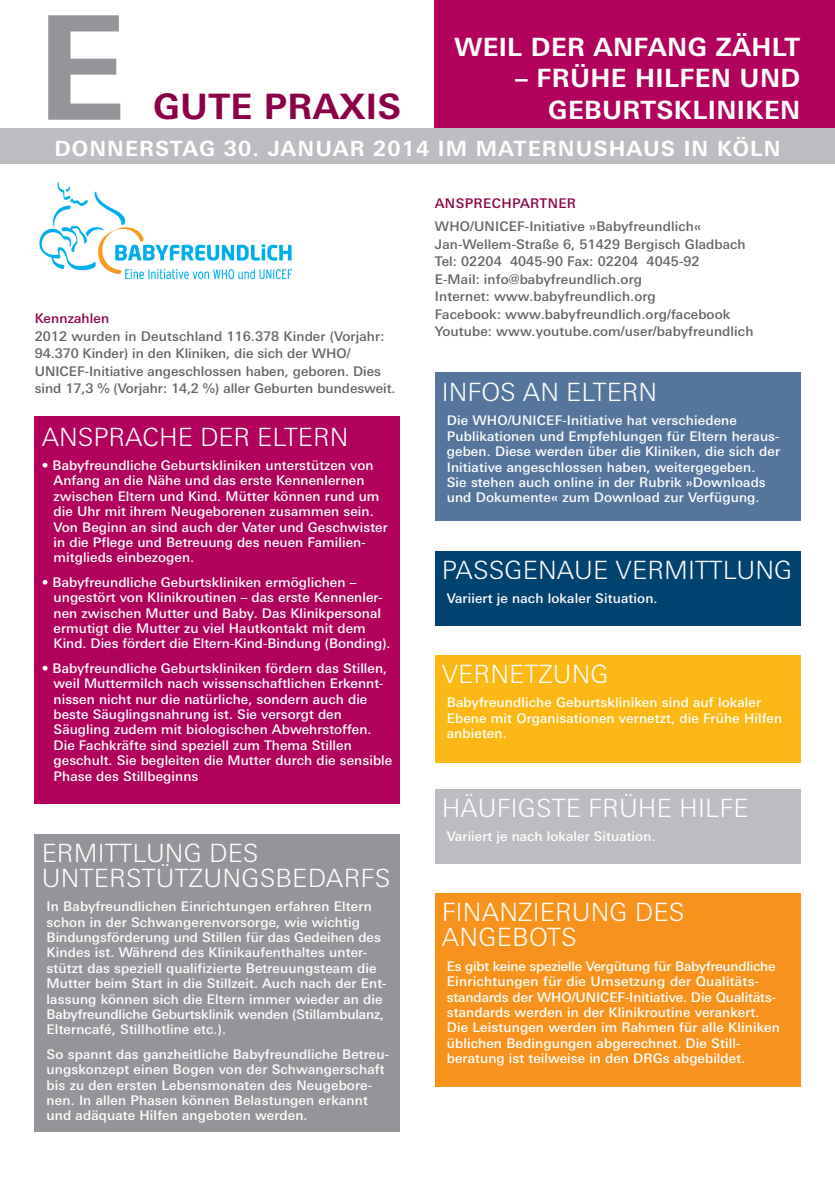
<style>
.page{position:relative;width:835px;height:1180px;background:#fff}
.page>*{position:absolute;margin:0;border:0;box-sizing:border-box;transform-origin:0 0}
.t1{font:700 144.41px "Linotype Univers Basic";color:#939598}
.t2{font:700 35px "Linotype Univers Basic";letter-spacing:.01em;color:#8b0046}
.ÜBEERSCHRIFT_im_Kast{font:300 25.2px/25.2px "Linotype Univers Basic";letter-spacing:.005em;color:#fff}
.Head_1{font:700 25.2px "Linotype Univers Basic";letter-spacing:.015em;color:#fff}
.t3{font:700 21px "Linotype Univers Basic";letter-spacing:.05em;color:#fff}
.EINZUG_PLAKATE{font:500 13.3px/15.4px "Linotype Univers Basic";letter-spacing:.005em;color:#fff}
.EINZUG_PLAKATE-2{font:500 13.3px/17.5px "Linotype Univers Basic";letter-spacing:.01em;color:#636366}
.ÜBEERSCHRIFT_im_Kast-2{font:500 13.3px "Linotype Univers Basic";letter-spacing:.025em;color:#8b0046}
</style>
<div class="page">
<div style="left:35px;top:417px;width:365px;height:387px;background:#b1015c"></div>
<div style="left:435px;top:655px;width:365px;height:107px;background:#fcb814"></div>
<div style="left:435px;top:893px;width:365px;height:193px;background:#f7931d"></div>
<div style="left:435px;top:551px;width:365px;height:74px;background:#004270"></div>
<div style="left:435px;top:789px;width:365px;height:74px;background:#bcbdc0"></div>
<div style="left:35px;top:833px;width:365px;height:298px;background:#939598"></div>
<div style="left:435px;top:372px;width:365px;height:149px;background:#54769d"></div>
<img style="left:39px;top:182px;width:254px;height:98px">
<div style="left:435px;top:0;width:399px;height:134px;background:#b1015c"></div>
<div style="left:0;top:128px;width:834px;height:36px;background:#bcbdc0"></div>
<p class="t1" style="left:36px;top:-19px;width:91px">E</p>
<p class="t3" style="left:54px;top:136px;width:727px">DONNERSTAG 30. JANUAR 2014 IM MATERNUSHAUS IN KÖLN</p>
<p class="Head_1" style="left:454px;top:32px;width:347px">WEIL DER ANFANG ZÄHLT</p>
<p class="Head_1" style="left:515px;top:63px;width:286px">– FRÜHE HILFEN UND</p>
<p class="t2" style="left:153px;top:86px;width:249px">GUTE PRAXIS</p>
<p class="Head_1" style="left:548px;top:95px;width:253px">GEBURTSKLINIKEN</p>
<p class="ÜBEERSCHRIFT_im_Kast-2" style="left:435px;top:195px;width:143px">ANSPRECHPARTNER</p>
<p class="EINZUG_PLAKATE-2" style="left:435px;top:218px;width:267px">WHO/UNICEF-Initiative »Babyfreundlich«</p>
<p class="EINZUG_PLAKATE-2" style="left:435px;top:235px;width:312px">Jan-Wellem-Straße 6, 51429 Bergisch Gladbach</p>
<p class="EINZUG_PLAKATE-2" style="left:435px;top:253px;width:266px">Tel: 02204 4045-90 Fax: 02204 4045-92</p>
<p class="EINZUG_PLAKATE-2" style="left:435px;top:270px;width:208px">E-Mail: info@babyfreundlich.org</p>
<p class="EINZUG_PLAKATE-2" style="left:435px;top:288px;width:222px">Internet: www.babyfreundlich.org</p>
<p class="EINZUG_PLAKATE-2" style="left:435px;top:305px;width:297px">Facebook: www.babyfreundlich.org/facebook</p>
<p class="EINZUG_PLAKATE-2" style="left:435px;top:323px;width:320px">Youtube: www.youtube.com/user/babyfreundlich</p>
<p class="ÜBEERSCHRIFT_im_Kast-2" style="left:35px;top:310px;width:76px">Kennzahlen</p>
<p class="EINZUG_PLAKATE-2" style="left:35px;top:327px;width:362px">2012 wurden in Deutschland 116.378 Kinder (Vorjahr:<br>94.370 Kinder) in den Kliniken, die sich der WHO/ UNICEF-Initiative angeschlossen haben, geboren. Dies sind 17,3 % (Vorjahr: 14,2 %) aller Geburten bundesweit.</p>
<p class="ÜBEERSCHRIFT_im_Kast" style="left:441px;top:379px;width:217px">INFOS AN ELTERN</p>
<p class="EINZUG_PLAKATE" style="left:446px;top:413px;width:335px">Die WHO/UNICEF-Initiative hat verschiedene Publikationen und Empfehlungen für Eltern heraus&shy;geben. Diese werden über die Kliniken, die sich der Initiative angeschlossen haben, weitergegeben.<br>Sie stehen auch online in der Rubrik »Downloads und Dokumente« zum Download zur Verfügung.</p>
<p class="ÜBEERSCHRIFT_im_Kast" style="left:42px;top:424px;width:308px">ANSPRACHE DER ELTERN</p>
<p class="EINZUG_PLAKATE" style="left:54px;top:457px;width:335px;text-indent:-12px">• Babyfreundliche Geburtskliniken unterstützen von Anfang an die Nähe und das erste Kennenlernen zwischen Eltern und Kind. Mütter können rund um die Uhr mit ihrem Neugeborenen zusammen sein.<br>Von Beginn an sind auch der Vater und Geschwister in die Pflege und Betreuung des neuen Familien&shy;mitglieds einbezogen.</p>
<p class="EINZUG_PLAKATE" style="left:54px;top:574px;width:338px;text-indent:-12px">• Babyfreundliche Geburtskliniken ermöglichen – ungestört von Klinikroutinen – das erste Kennenler&shy;nen zwischen Mutter und Baby. Das Klinikpersonal ermutigt die Mutter zu viel Hautkontakt mit dem Kind. Dies fördert die Eltern-Kind-Bindung (Bonding).</p>
<p class="EINZUG_PLAKATE" style="left:54px;top:660px;width:340px;text-indent:-12px">• Babyfreundliche Geburtskliniken fördern das Stillen, weil Muttermilch nach wissenschaftlichen Erkennt&shy;nissen nicht nur die natürliche, sondern auch die beste Säuglingsnahrung ist. Sie versorgt den Säugling zudem mit biologischen Abwehrstoffen.<br>Die Fachkräfte sind speziell zum Thema Stillen geschult. Sie begleiten die Mutter durch die sensible Phase des Stillbeginns</p>
<p class="ÜBEERSCHRIFT_im_Kast" style="left:441px;top:661px;width:168px">VERNETZUNG</p>
<p class="ÜBEERSCHRIFT_im_Kast" style="left:441px;top:557px;width:352px">PASSGENAUE VERMITTLUNG</p>
<p class="EINZUG_PLAKATE" style="left:446px;top:591px;width:212px">Variiert je nach lokaler Situation.</p>
<p class="EINZUG_PLAKATE" style="left:446px;top:695px;width:337px">Babyfreundliche Geburtskliniken sind auf lokaler<br>Ebene mit Organisationen vernetzt, die Frühe Hilfen anbieten.</p>
<p class="ÜBEERSCHRIFT_im_Kast" style="left:42px;top:840px;width:218px">ERMITTLUNG DES</p>
<p class="ÜBEERSCHRIFT_im_Kast" style="left:42px;top:865px;width:350px">UNTERSTÜTZUNGSBEDARFS</p>
<p class="EINZUG_PLAKATE" style="left:47px;top:898px;width:341px">In Babyfreundlichen Einrichtungen erfahren Eltern schon in der Schwangerenvorsorge, wie wichtig Bindungsförderung und Stillen für das Gedeihen des Kindes ist. Während des Klinikaufenthaltes unter&shy;stützt das speziell qualifizierte Betreuungsteam die Mutter beim Start in die Stillzeit. Auch nach der Ent&shy;lassung können sich die Eltern immer wieder an die Babyfreundliche Geburtsklinik wenden (Stillambulanz, Elterncafé, Stillhotline etc.).</p>
<p class="EINZUG_PLAKATE" style="left:47px;top:1046px;width:344px">So spannt das ganzheitliche Babyfreundliche Betreu&shy;ungskonzept einen Bogen von der Schwangerschaft bis zu den ersten Lebensmonaten des Neugebore&shy;nen. In allen Phasen können Belastungen erkannt und adäquate Hilfen angeboten werden.</p>
<p class="ÜBEERSCHRIFT_im_Kast" style="left:441px;top:795px;width:308px">HÄUFIGSTE FRÜHE HILFE</p>
<p class="EINZUG_PLAKATE" style="left:446px;top:829px;width:210px">Variiert je nach lokaler Situation.</p>
<p class="ÜBEERSCHRIFT_im_Kast" style="left:441px;top:899px;width:244px">FINANZIERUNG DES<br>ANGEBOTS</p>
<p class="EINZUG_PLAKATE" style="left:446px;top:958px;width:334px">Es gibt keine spezielle Vergütung für Babyfreundliche Einrichtungen für die Umsetzung der Qualitäts&shy;standards der WHO/UNICEF-Initiative. Die Qualitäts&shy;standards werden in der Klinikroutine verankert.<br>Die Leistungen werden im Rahmen für alle Kliniken üblichen Bedingungen abgerechnet. Die Still&shy;beratung ist teilweise in den DRGs abgebildet.</p>
</div>
